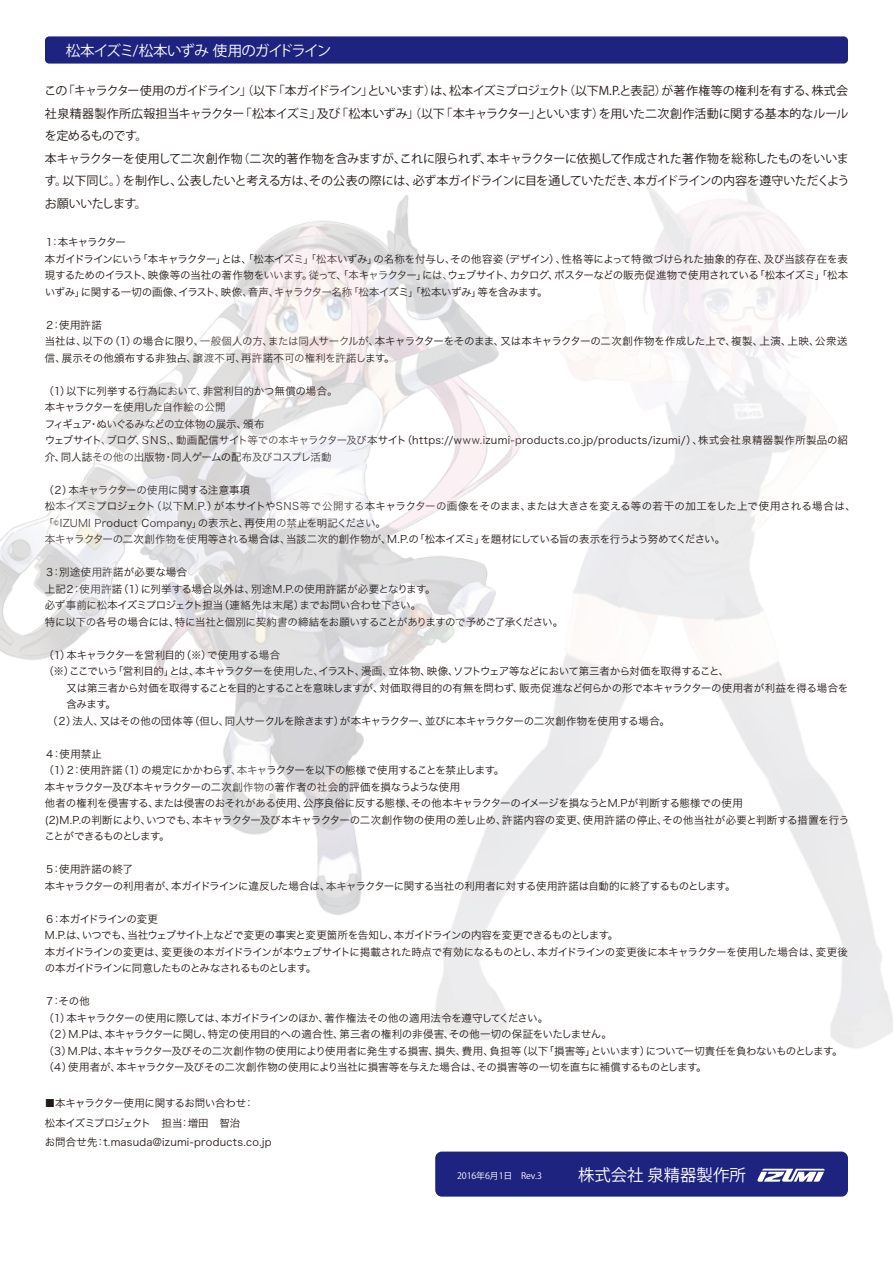
<style>
.page{position:relative;width:893px;height:1263px;background:#fff}
.page>*{position:absolute;margin:0;border:0;box-sizing:border-box;transform-origin:0 0}
.t1{font:16.35px "Shin Go Bold 90 ms RKSJ H";color:#fff}
.t2{font:14.55px "Shin Go Bold 90 ms RKSJ H";letter-spacing:-.07em;color:#fff}
.t3{font:12px/22.5px "Shin Go Medium 90 ms RKSJ H";letter-spacing:-.03em;color:#221815}
.t4{font:10.5px/16.5px "Hira Kaku Pro W3";letter-spacing:-.025em;color:#221815}
.t5{font:10.5px/16.5px "Hira Kaku Pro W3";letter-spacing:-.005em;color:#221815}
.t6{font:10.5px/16.5px "Hira Kaku Pro W3";letter-spacing:-.05em;color:#221815}
.t7{font:10.5px "Hira Kaku Pro W3";letter-spacing:-.065em;color:#221815}
.t8{font:8.85px "Shin Go regular 90 ms RKSJ H";letter-spacing:-.01em;color:#fff}
</style>
<div class="page">
<div style="left:45px;top:36px;width:803px;height:28px;background:#1e2380;border-radius:4px"></div>
<div style="left:435px;top:1151px;width:413px;height:45px;background:#1e2380;border-radius:7px"></div>
<svg style="left:757px;top:1169px;width:68px;height:13px"></svg>
<img style="left:0;top:194px;width:553px;height:778px">
<h2 class="t2" style="left:66px;top:42px;width:267px">松本イズミ/松本いずみ 使用のガイドライン</h2>
<p class="t3" style="left:45px;top:80px;width:806px">この「キャラクター使用のガイドライン」（以下「本ガイドライン」といいます）は、松本イズミプロジェクト（以下M.P.と表記）が著作権等の権利を有する、株式会社泉精器製作所広報担当キャラクター「松本イズミ」及び「松本いずみ」（以下「本キャラクター」といいます）を用いた二次創作活動に関する基本的なルールを定めるものです。<br>本キャラクターを使用して二次創作物（二次的著作物を含みますが、これに限られず、本キャラクターに依拠して作成された著作物を総称したものをいいます。以下同じ。）を制作し、公表したいと考える方は、その公表の際には、必ず本ガイドラインに目を通していただき、本ガイドラインの内容を遵守いただくようお願いいたします。</p>
<p class="t4" style="left:44px;top:233px;width:805px">１：本キャラクター<br>本ガイドラインにいう「本キャラクター」とは、「松本イズミ」「松本いずみ」の名称を付与し、その他容姿（デザイン）、性格等によって特徴づけられた抽象的存在、及び当該存在を表現するためのイラスト、映像等の当社の著作物をいいます。従って、「本キャラクター」には、ウェブサイト、カタログ、ポスターなどの販売促進物で使用されている「松本イズミ」「松本いずみ」に関する一切の画像、イラスト、映像、音声、キャラクター名称「松本イズミ」「松本いずみ」等を含みます。</p>
<p class="t4" style="left:45px;top:316px;width:805px">２：使用許諾<br>当社は、以下の（１）の場合に限り、一般個人の方、または同人サークルが、本キャラクターをそのまま、又は本キャラクターの二次創作物を作成した上で、複製、上演、上映、公衆送信、展示その他頒布する非独占、譲渡不可、再許諾不可の権利を許諾します。</p>
<p class="t4" style="left:44px;top:382px;width:806px">（１）以下に列挙する行為において、非営利目的かつ無償の場合。<br>本キャラクターを使用した自作絵の公開<br>フィギュア・ぬいぐるみなどの立体物の展示、頒布<br>ウェブサイト、ブログ、ＳＮＳ,、動画配信サイト等での本キャラクター及び本サイト（https://www.izumi-products.co.jp/products/izumi/）、株式会社泉精器製作所製品の紹介、同人誌その他の出版物・同人ゲームの配布及びコスプレ活動</p>
<p class="t5" style="left:44px;top:481px;width:814px">（２）本キャラクターの使用に関する注意事項<br>松本イズミプロジェクト（以下M.P.）が本サイトやSNS等で公開する本キャラクターの画像をそのまま、または大きさを変える等の若干の加工をした上で使用される場合は、「©IZUMI Product Company」の表示と、再使用の禁止を明記ください。<br>本キャラクターの二次創作物を使用等される場合は、当該二次的創作物が、M.P.の「松本イズミ」を題材にしている旨の表示を行うよう努めてください。</p>
<p class="t4" style="left:45px;top:563px;width:520px">３：別途使用許諾が必要な場合<br>上記２：使用許諾（１）に列挙する場合以外は、別途M.P.の使用許諾が必要となります。<br>必ず事前に松本イズミプロジェクト担当（連絡先は末尾）までお問い合わせ下さい。<br>特に以下の各号の場合には、特に当社と個別に契約書の締結をお願いすることがありますので予めご了承ください。</p>
<p class="t6" style="left:44px;top:646px;width:238px">（１）本キャラクターを営利目的（※）で使用する場合</p>
<p class="t7" style="left:44px;top:662px;width:687px">（※）ここでいう「営利目的」とは、本キャラクターを使用した、イラスト、漫画、立体物、映像、ソフトウェア等などにおいて第三者から対価を取得すること、</p>
<p class="t4" style="left:45px;top:679px;width:805px">　　又は第三者から対価を取得することを目的とすることを意味しますが、対価取得目的の有無を問わず、販売促進など何らかの形で本キャラクターの使用者が利益を得る場合を</p>
<p class="t4" style="left:45px;top:695px;width:72px">　　含みます。</p>
<p class="t4" style="left:47px;top:712px;width:624px">（２）法人、又はその他の団体等（但し、同人サークルを除きます）が本キャラクター、並びに本キャラクターの二次創作物を使用する場合。</p>
<p class="t4" style="left:44px;top:745px;width:807px">４：使用禁止<br>（１）２：使用許諾（１）の規定にかかわらず、本キャラクターを以下の態様で使用することを禁止します。<br>本キャラクター及び本キャラクターの二次創作物の著作者の社会的評価を損なうような使用<br>他者の権利を侵害する、または侵害のおそれがある使用、公序良俗に反する態様、その他本キャラクターのイメージを損なうとM.Pが判断する態様での使用<br>(2)M.P.の判断により、いつでも、本キャラクター及び本キャラクターの二次創作物の使用の差し止め、許諾内容の変更、使用許諾の停止、その他当社が必要と判断する措置を行うことができるものとします。</p>
<p class="t4" style="left:45px;top:860px;width:692px">５：使用許諾の終了<br>本キャラクターの利用者が、本ガイドラインに違反した場合は、本キャラクターに関する当社の利用者に対する使用許諾は自動的に終了するものとします。</p>
<p class="t6" style="left:45px;top:910px;width:805px">６：本ガイドラインの変更<br>M.P.は、いつでも、当社ウェブサイト上などで変更の事実と変更箇所を告知し、本ガイドラインの内容を変更できるものとします。<br>本ガイドラインの変更は、変更後の本ガイドラインが本ウェブサイトに掲載された時点で有効になるものとし、本ガイドラインの変更後に本キャラクターを使用した場合は、変更後の本ガイドラインに同意したものとみなされるものとします。</p>
<p class="t4" style="left:44px;top:992px;width:801px">７：その他<br>（１）本キャラクターの使用に際しては、本ガイドラインのほか、著作権法その他の適用法令を遵守してください。<br>（２）M.Pは、本キャラクターに関し、特定の使用目的への適合性、第三者の権利の非侵害、その他一切の保証をいたしません。<br>（３）M.Pは、本キャラクター及びその二次創作物の使用により使用者に発生する損害、損失、費用、負担等（以下「損害等」といいます）について一切責任を負わないものとします。（４）使用者が、本キャラクター及びその二次創作物の使用により当社に損害等を与えた場合は、その損害等の一切を直ちに補償するものとします。</p>
<p class="t5" style="left:45px;top:1093px;width:228px;line-height:19.5px">■本キャラクター使用に関するお問い合わせ：<br>松本イズミプロジェクト　担当：増田　智治<br>お問合せ先：t.masuda@izumi-products.co.jp</p>
<p class="t8" style="left:457px;top:1171px;width:86px">2016年6月1日　Rev.3</p>
<h1 class="t1" style="left:578px;top:1166px;width:169px">株式会社 泉精器製作所</h1>
</div>
